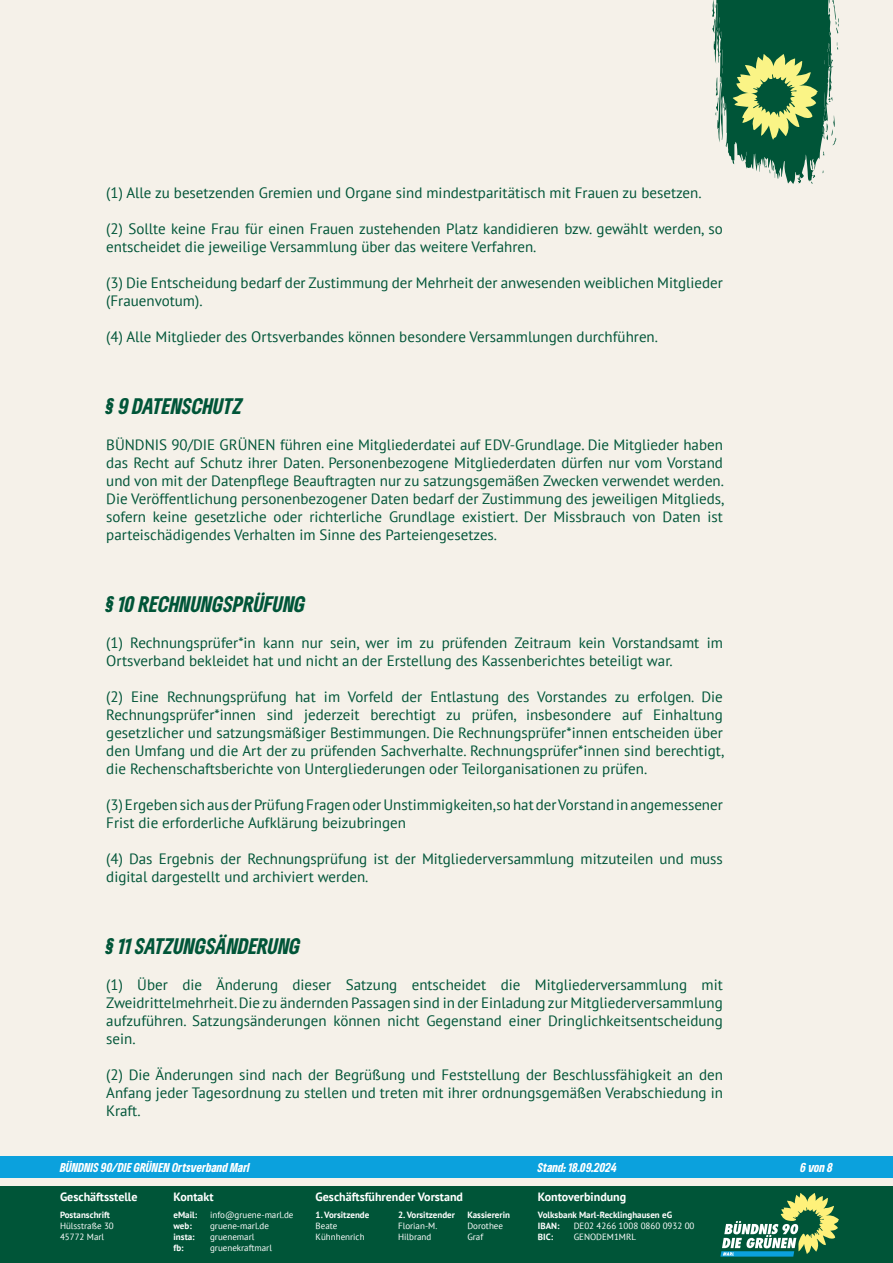
<style>
.page{position:relative;width:893px;height:1263px;background:#f5f1e9}
.page>*{position:absolute;margin:0;border:0;box-sizing:border-box;transform-origin:0 0}
.t1{font:italic 900 condensed 21px "Gruene Type";color:#005538}
.t2{font:15px/18px "PT Sans";color:#005538}
.t3{font:700 12px "PT Sans";color:#fff}
.t4{font:italic 900 condensed 12px "Gruene Type";color:#fff}
.t5{font:9px/10.8px "PT Sans";color:#fff}
.t6{font:700 9px "PT Sans";color:#fff}
</style>
<div class="page">
<svg style="left:712px;top:0;width:127px;height:184px"></svg>
<div style="left:0;top:1186px;width:893px;height:77px;background:#005538"></div>
<svg style="left:720px;top:1193px;width:119px;height:63px"></svg>
<div style="left:0;top:1157px;width:893px;height:21px;background:#0ba1dd"></div>
<p class="t2" style="left:106px;top:183px;width:597px">(1) Alle zu besetzenden Gremien und Organe sind mindestparitätisch mit Frauen zu besetzen.</p>
<p class="t2" style="left:106px;top:219px;width:618px">(2) Sollte keine Frau für einen Frauen zustehenden Platz kandidieren bzw. gewählt werden, so entscheidet die jeweilige Versammlung über das weitere Verfahren.</p>
<p class="t2" style="left:106px;top:273px;width:618px">(3) Die Entscheidung bedarf der Zustimmung der Mehrheit der anwesenden weiblichen Mitglieder (Frauenvotum).</p>
<p class="t2" style="left:106px;top:327px;width:553px">(4) Alle Mitglieder des Ortsverbandes können besondere Versammlungen durchführen.</p>
<h1 class="t1" style="left:106px;top:392px;width:137px">§ 9 DATENSCHUTZ</h1>
<p class="t2" style="left:106px;top:435px;width:619px;text-align:justify">BÜNDNIS 90/DIE GRÜNEN führen eine Mitgliederdatei auf EDV-Grundlage. Die Mitglieder haben das Recht auf Schutz ihrer Daten. Personenbezogene Mitgliederdaten dürfen nur vom Vorstand und von mit der Datenpflege Beauftragten nur zu satzungsgemäßen Zwecken verwendet werden.<br>Die Veröffentlichung personenbezogener Daten bedarf der Zustimmung des jeweiligen Mitglieds, sofern keine gesetzliche oder richterliche Grundlage existiert. Der Missbrauch von Daten ist parteischädigendes Verhalten im Sinne des Parteiengesetzes.</p>
<h1 class="t1" style="left:106px;top:590px;width:201px">§ 10 RECHNUNGSPRÜFUNG</h1>
<p class="t2" style="left:106px;top:633px;width:618px">(1) Rechnungsprüfer*in kann nur sein, wer im zu prüfenden Zeitraum kein Vorstandsamt im<br>Ortsverband bekleidet hat und nicht an der Erstellung des Kassenberichtes beteiligt war.</p>
<p class="t2" style="left:106px;top:687px;width:619px;text-align:justify">(2) Eine Rechnungsprüfung hat im Vorfeld der Entlastung des Vorstandes zu erfolgen. Die Rechnungsprüfer*innen sind jederzeit berechtigt zu prüfen, insbesondere auf Einhaltung gesetzlicher und satzungsmäßiger Bestimmungen. Die Rechnungsprüfer*innen entscheiden über den Umfang und die Art der zu prüfenden Sachverhalte. Rechnungsprüfer*innen sind berechtigt, die Rechenschaftsberichte von Untergliederungen oder Teilorganisationen zu prüfen.</p>
<p class="t2" style="left:106px;top:795px;width:618px">(3) Ergeben sich aus der Prüfung Fragen oder Unstimmigkeiten, so hat der Vorstand in angemessener<br>Frist die erforderliche Aufklärung beizubringen</p>
<p class="t2" style="left:106px;top:849px;width:618px">(4) Das Ergebnis der Rechnungsprüfung ist der Mitgliederversammlung mitzuteilen und muss digital dargestellt und archiviert werden.</p>
<h1 class="t1" style="left:106px;top:932px;width:196px">§ 11 SATZUNGSÄNDERUNG</h1>
<p class="t2" style="left:106px;top:975px;width:618px;text-align:justify">(1) Über die Änderung dieser Satzung entscheidet die Mitgliederversammlung mit Zweidrittelmehrheit. Die zu ändernden Passagen sind in der Einladung zur Mitgliederversammlung aufzuführen. Satzungsänderungen können nicht Gegenstand einer Dringlichkeitsentscheidung sein.</p>
<p class="t2" style="left:106px;top:1065px;width:618px;text-align:justify">(2) Die Änderungen sind nach der Begrüßung und Feststellung der Beschlussfähigkeit an den Anfang jeder Tagesordnung zu stellen und treten mit ihrer ordnungsgemäßen Verabschiedung in Kraft.</p>
<p class="t4" style="left:60px;top:1160px;width:191px">BÜNDNIS 90/DIE GRÜNEN Ortsverband Marl</p>
<p class="t4" style="left:538px;top:1160px;width:81px">Stand: 18.09.2024</p>
<p class="t4" style="left:800px;top:1160px;width:34px">6 von 8</p>
<p class="t3" style="left:60px;top:1189px;width:79px">Geschäftsstelle</p>
<p class="t3" style="left:174px;top:1189px;width:42px">Kontakt</p>
<p class="t3" style="left:316px;top:1189px;width:149px">Geschäftsführender Vorstand</p>
<p class="t3" style="left:538px;top:1189px;width:90px">Kontoverbindung</p>
<p class="t6" style="left:60px;top:1209px;width:52px">Postanschrift</p>
<p class="t6" style="left:174px;top:1209px;width:25px">eMail:</p>
<p class="t5" style="left:210px;top:1210px;width:85px">info@gruene-marl.de</p>
<p class="t6" style="left:316px;top:1209px;width:55px">1. Vorsitzende</p>
<p class="t6" style="left:398px;top:1209px;width:58px">2. Vorsitzender</p>
<p class="t6" style="left:467px;top:1209px;width:44px">Kassiererin</p>
<p class="t6" style="left:538px;top:1209px;width:136px">Volksbank Marl-Recklinghausen eG</p>
<p class="t5" style="left:60px;top:1221px;width:55px">Hülsstraße 30<br>45772 Marl</p>
<p class="t6" style="left:174px;top:1220px;width:20px">web:</p>
<p class="t5" style="left:210px;top:1221px;width:60px">gruene-marl.de</p>
<p class="t5" style="left:316px;top:1221px;width:51px">Beate<br>Kühnhenrich</p>
<p class="t5" style="left:398px;top:1221px;width:41px">Florian-M.<br>Hilbrand</p>
<p class="t5" style="left:467px;top:1221px;width:37px">Dorothee<br>Graf</p>
<p class="t6" style="left:538px;top:1220px;width:23px">IBAN:</p>
<p class="t5" style="left:574px;top:1221px;width:122px">DE02 4266 1008 0860 0932 00</p>
<p class="t6" style="left:174px;top:1231px;width:23px">insta:</p>
<p class="t5" style="left:210px;top:1232px;width:46px">gruenemarl</p>
<p class="t6" style="left:538px;top:1231px;width:17px">BIC:</p>
<p class="t5" style="left:574px;top:1232px;width:64px">GENODEM1MRL</p>
<p class="t6" style="left:174px;top:1242px;width:12px">fb:</p>
<p class="t5" style="left:210px;top:1243px;width:63px">gruenekraftmarl</p>
</div>
